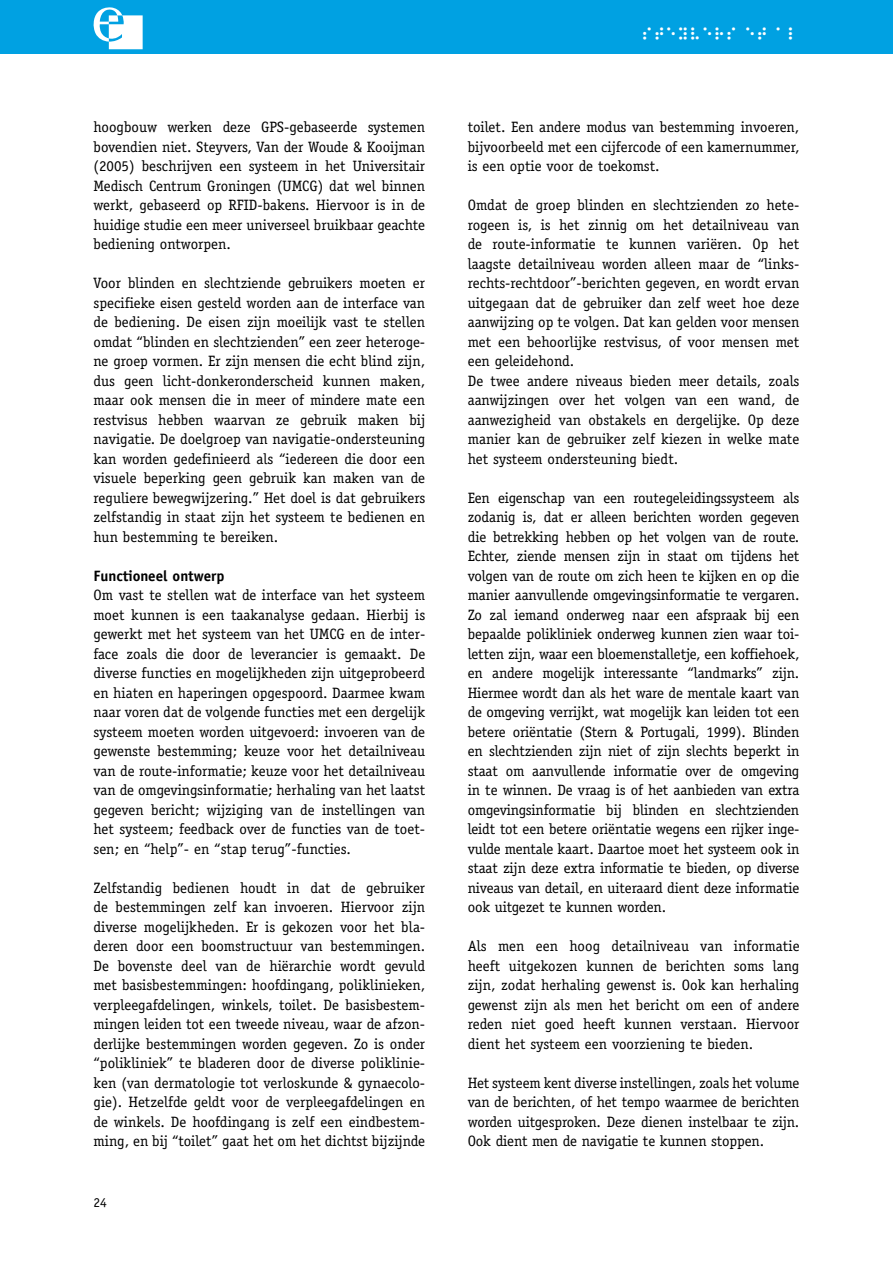
<style>
.page{position:relative;width:893px;height:1263px;background:#fff}
.page>*{position:absolute;margin:0;border:0;box-sizing:border-box;transform-origin:0 0}
.t1{font:15px/19.5px "Officina Serif LT";color:#000;text-align:justify}
.t2{font:15px "Braille Normal";color:#fff}
.t3{font:13.5px "Officina Serif LT";color:#000}
.s1{font-family:"Officina Sans LT";font-weight:700}
</style>
<div class="page">
<div style="left:0;top:0;width:893px;height:54px;background:#00a1e2"></div>
<svg style="left:93px;top:7px;width:50px;height:42px"></svg>
<p class="t1" style="left:94px;top:117px;width:333px">hoogbouw werken deze GPS-gebaseerde systemen bovendien niet. Steyvers, Van der Woude &amp; Kooijman (2005) beschrijven een systeem in het Universitair Medisch Centrum Groningen (UMCG) dat wel binnen werkt, gebaseerd op RFID-bakens. Hiervoor is in de huidige studie een meer universeel bruikbaar geachte bediening ontworpen.</p>
<p class="t1" style="left:94px;top:273px;width:333px">Voor blinden en slechtziende gebruikers moeten er specifieke eisen gesteld worden aan de interface van de bediening. De eisen zijn moeilijk vast te stellen omdat “blinden en slechtzienden” een zeer heteroge&shy;ne groep vormen. Er zijn mensen die echt blind zijn, dus geen licht-donkeronderscheid kunnen maken, maar ook mensen die in meer of mindere mate een restvisus hebben waarvan ze gebruik maken bij navigatie. De doelgroep van navigatie-ondersteuning kan worden gedefinieerd als “iedereen die door een visuele beperking geen gebruik kan maken van de reguliere bewegwijzering.” Het doel is dat gebruikers zelfstandig in staat zijn het systeem te bedienen en hun bestemming te bereiken.</p>
<p class="t1" style="left:94px;top:566px;width:333px;text-align:left"><span class="s1">Functioneel ontwerp<br></span>Om vast te stellen wat de interface van het systeem moet kunnen is een taakanalyse gedaan. Hierbij is gewerkt met het systeem van het UMCG en de inter&shy;face zoals die door de leverancier is gemaakt. De diverse functies en mogelijkheden zijn uitgeprobeerd en hiaten en haperingen opgespoord. Daarmee kwam naar voren dat de volgende functies met een dergelijk systeem moeten worden uitgevoerd: invoeren van de gewenste bestemming; keuze voor het detailniveau van de route-informatie; keuze voor het detailniveau van de omgevingsinformatie; herhaling van het laatst gegeven bericht; wijziging van de instellingen van het systeem; feedback over de functies van de toet&shy;sen; en “help”- en “stap terug”-functies.</p>
<p class="t1" style="left:94px;top:878px;width:333px">Zelfstandig bedienen houdt in dat de gebruiker de bestemmingen zelf kan invoeren. Hiervoor zijn diverse mogelijkheden. Er is gekozen voor het bla&shy;deren door een boomstructuur van bestemmingen.<br>De bovenste deel van de hiërarchie wordt gevuld met basisbestemmingen: hoofdingang, poliklinieken, verpleegafdelingen, winkels, toilet. De basisbestem&shy;mingen leiden tot een tweede niveau, waar de afzon&shy;derlijke bestemmingen worden gegeven. Zo is onder “polikliniek” te bladeren door de diverse poliklinie&shy;ken (van dermatologie tot verloskunde &amp; gynaecolo&shy;gie). Hetzelfde geldt voor de verpleegafdelingen en de winkels. De hoofdingang is zelf een eindbestem&shy;ming, en bij “toilet” gaat het om het dichtst bijzijnde</p>
<p class="t3" style="left:94px;top:1194px;width:15px">24</p>
<p class="t2" style="left:642px;top:26px;width:159px">Steyvers et al</p>
<p class="t1" style="left:468px;top:117px;width:333px">toilet. Een andere modus van bestemming invoeren, bijvoorbeeld met een cijfercode of een kamernummer, is een optie voor de toekomst.</p>
<p class="t1" style="left:468px;top:195px;width:333px;text-align:left">Omdat de groep blinden en slechtzienden zo hete&shy;rogeen is, is het zinnig om het detailniveau van de route-informatie te kunnen variëren. Op het laagste detailniveau worden alleen maar de “links&shy;rechts-rechtdoor”-berichten gegeven, en wordt ervan uitgegaan dat de gebruiker dan zelf weet hoe deze aanwijzing op te volgen. Dat kan gelden voor mensen met een behoorlijke restvisus, of voor mensen met een geleidehond.<br>De twee andere niveaus bieden meer details, zoals aanwijzingen over het volgen van een wand, de aanwezigheid van obstakels en dergelijke. Op deze manier kan de gebruiker zelf kiezen in welke mate het systeem ondersteuning biedt.</p>
<p class="t1" style="left:468px;top:488px;width:333px">Een eigenschap van een routegeleidingssysteem als zodanig is, dat er alleen berichten worden gegeven die betrekking hebben op het volgen van de route.<br>Echter, ziende mensen zijn in staat om tijdens het volgen van de route om zich heen te kijken en op die manier aanvullende omgevingsinformatie te vergaren.<br>Zo zal iemand onderweg naar een afspraak bij een bepaalde polikliniek onderweg kunnen zien waar toi&shy;letten zijn, waar een bloemenstalletje, een koffiehoek, en andere mogelijk interessante “landmarks” zijn.<br>Hiermee wordt dan als het ware de mentale kaart van de omgeving verrijkt, wat mogelijk kan leiden tot een betere oriëntatie (Stern &amp; Portugali, 1999). Blinden en slechtzienden zijn niet of zijn slechts beperkt in staat om aanvullende informatie over de omgeving in te winnen. De vraag is of het aanbieden van extra omgevingsinformatie bij blinden en slechtzienden leidt tot een betere oriëntatie wegens een rijker inge&shy;vulde mentale kaart. Daartoe moet het systeem ook in staat zijn deze extra informatie te bieden, op diverse niveaus van detail, en uiteraard dient deze informatie ook uitgezet te kunnen worden.</p>
<p class="t1" style="left:468px;top:936px;width:333px">Als men een hoog detailniveau van informatie heeft uitgekozen kunnen de berichten soms lang zijn, zodat herhaling gewenst is. Ook kan herhaling gewenst zijn als men het bericht om een of andere reden niet goed heeft kunnen verstaan. Hiervoor dient het systeem een voorziening te bieden.</p>
<p class="t1" style="left:468px;top:1073px;width:333px">Het systeem kent diverse instellingen, zoals het volume van de berichten, of het tempo waarmee de berichten worden uitgesproken. Deze dienen instelbaar te zijn.<br>Ook dient men de navigatie te kunnen stoppen.</p>
</div>
